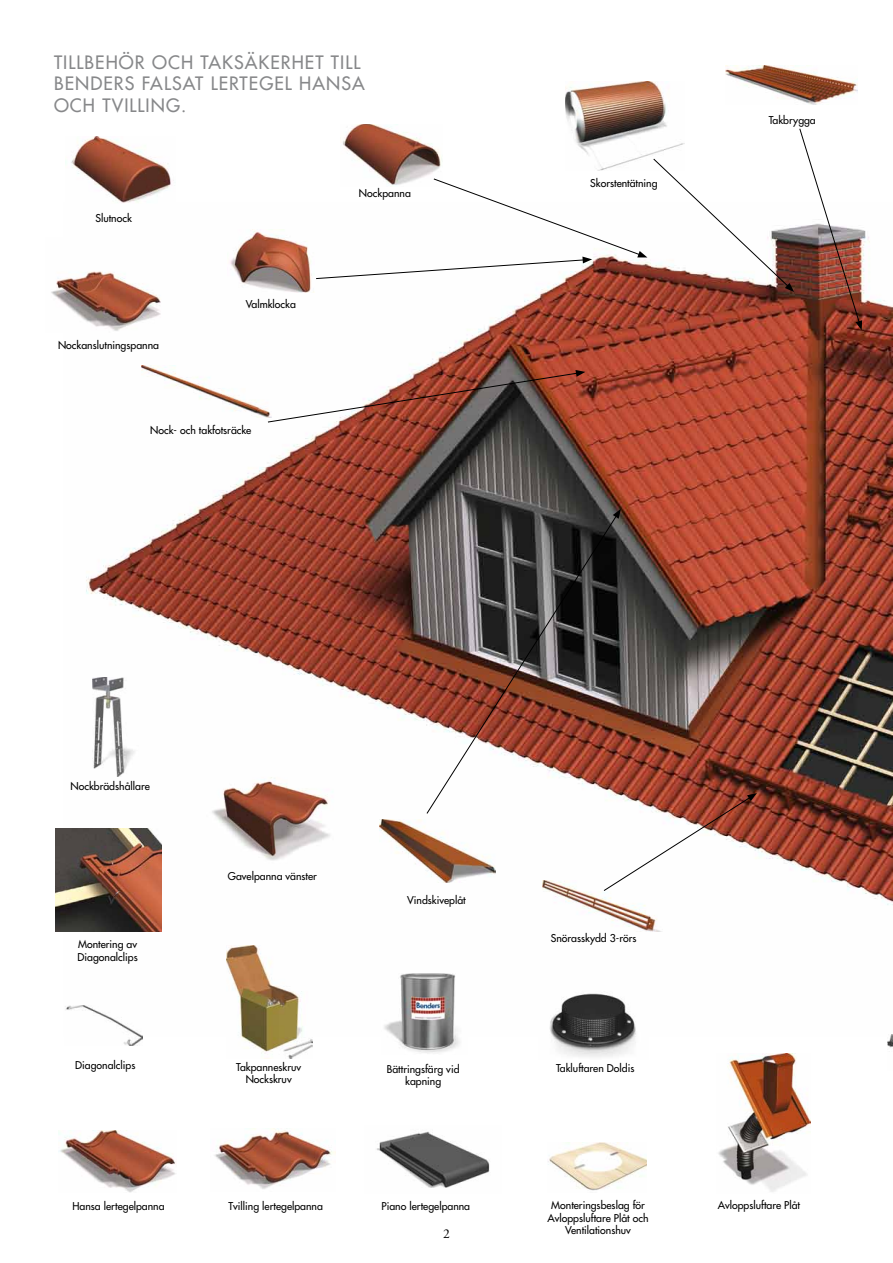
<style>
.page{position:relative;width:893px;height:1263px;background:#fff}
.page>*{position:absolute;margin:0;border:0;box-sizing:border-box;transform-origin:0 0}
.t1{font:500 18px/21.6px "Futura Std";letter-spacing:.06em;color:#87888a}
.t2{font:13.5px "Adobe Garamond Pro";color:#000}
.t3{font:500 10.5px/12.6px "Futura Std";color:#000;text-align:center}
</style>
<div class="page">
<img style="left:64px;top:229px;width:829px;height:806px">
<img style="left:888px;top:1035px;width:5px;height:13px">
<img style="left:718px;top:1053px;width:93px;height:139px">
<img style="left:566px;top:82px;width:101px;height:89px">
<img style="left:142px;top:366px;width:129px;height:52px">
<img style="left:342px;top:124px;width:100px;height:54px">
<img style="left:228px;top:230px;width:87px;height:63px">
<svg style="left:315px;top:178px;width:332px;height:101px"></svg>
<svg style="left:267px;top:370px;width:318px;height:53px"></svg>
<svg style="left:426px;top:514px;width:192px;height:300px"></svg>
<svg style="left:613px;top:509px;width:8px;height:10px"></svg>
<img style="left:380px;top:819px;width:116px;height:63px">
<img style="left:58px;top:1130px;width:118px;height:63px">
<svg style="left:653px;top:128px;width:209px;height:202px"></svg>
<img style="left:93px;top:677px;width:48px;height:99px">
<img style="left:542px;top:880px;width:126px;height:51px">
<svg style="left:603px;top:793px;width:154px;height:99px"></svg>
<img style="left:726px;top:65px;width:132px;height:40px">
<img style="left:539px;top:985px;width:110px;height:72px">
<img style="left:227px;top:945px;width:85px;height:113px">
<img style="left:65px;top:1006px;width:78px;height:39px">
<img style="left:55px;top:828px;width:106px;height:103px">
<img style="left:548px;top:1142px;width:98px;height:49px">
<img style="left:381px;top:974px;width:87px;height:80px">
<img style="left:214px;top:1128px;width:122px;height:61px">
<img style="left:51px;top:237px;width:118px;height:96px">
<img style="left:207px;top:754px;width:127px;height:128px">
<img style="left:376px;top:1131px;width:114px;height:57px">
<img style="left:65px;top:137px;width:106px;height:66px">
<h1 class="t1" style="left:54px;top:52px;width:312px">TILLBEHÖR OCH TAKSÄKERHET TILL<br>BENDERS FALSAT LERTEGEL HANSA<br>OCH TVILLING.</h1>
<p class="t3" style="left:95px;top:212px;width:38px">Slutnock</p>
<p class="t3" style="left:58px;top:339px;width:102px">Nockanslutningspanna</p>
<p class="t3" style="left:246px;top:298px;width:52px">Valmklocka</p>
<p class="t3" style="left:150px;top:424px;width:103px">Nock- och takfotsräcke</p>
<p class="t3" style="left:359px;top:187px;width:53px">Nockpanna</p>
<p class="t3" style="left:590px;top:177px;width:69px">Skorstentätning</p>
<p class="t3" style="left:769px;top:114px;width:48px">Takbrygga</p>
<p class="t3" style="left:71px;top:780px;width:81px">Nockbrädshållare</p>
<p class="t3" style="left:78px;top:938px;width:62px;text-align:left">Montering av<br>Diagonalclips</p>
<p class="t3" style="left:75px;top:1058px;width:62px">Diagonalclips</p>
<p class="t3" style="left:228px;top:870px;width:91px">Gavelpanna vänster</p>
<p class="t3" style="left:236px;top:1060px;width:66px">Takpanneskruv<br>Nockskruv</p>
<p class="t3" style="left:407px;top:894px;width:60px">Vindskiveplåt</p>
<p class="t3" style="left:387px;top:1063px;width:74px">Bättringsfärg vid kapning</p>
<p class="t3" style="left:73px;top:1200px;width:94px">Hansa lertegelpanna</p>
<p class="t3" style="left:381px;top:1200px;width:90px">Piano lertegelpanna</p>
<p class="t3" style="left:228px;top:1200px;width:96px">Tvilling lertegelpanna</p>
<p class="t2" style="left:443px;top:1226px;width:8px">2</p>
<p class="t3" style="left:551px;top:931px;width:87px">Snörasskydd 3-rörs</p>
<p class="t3" style="left:556px;top:1062px;width:80px">Takluftaren Doldis</p>
<p class="t3" style="left:548px;top:1199px;width:103px">Monteringsbeslag för<br>Avloppsluftare Plåt och<br>Ventilationshuv</p>
<p class="t3" style="left:718px;top:1198px;width:84px">Avloppsluftare Plåt</p>
</div>
